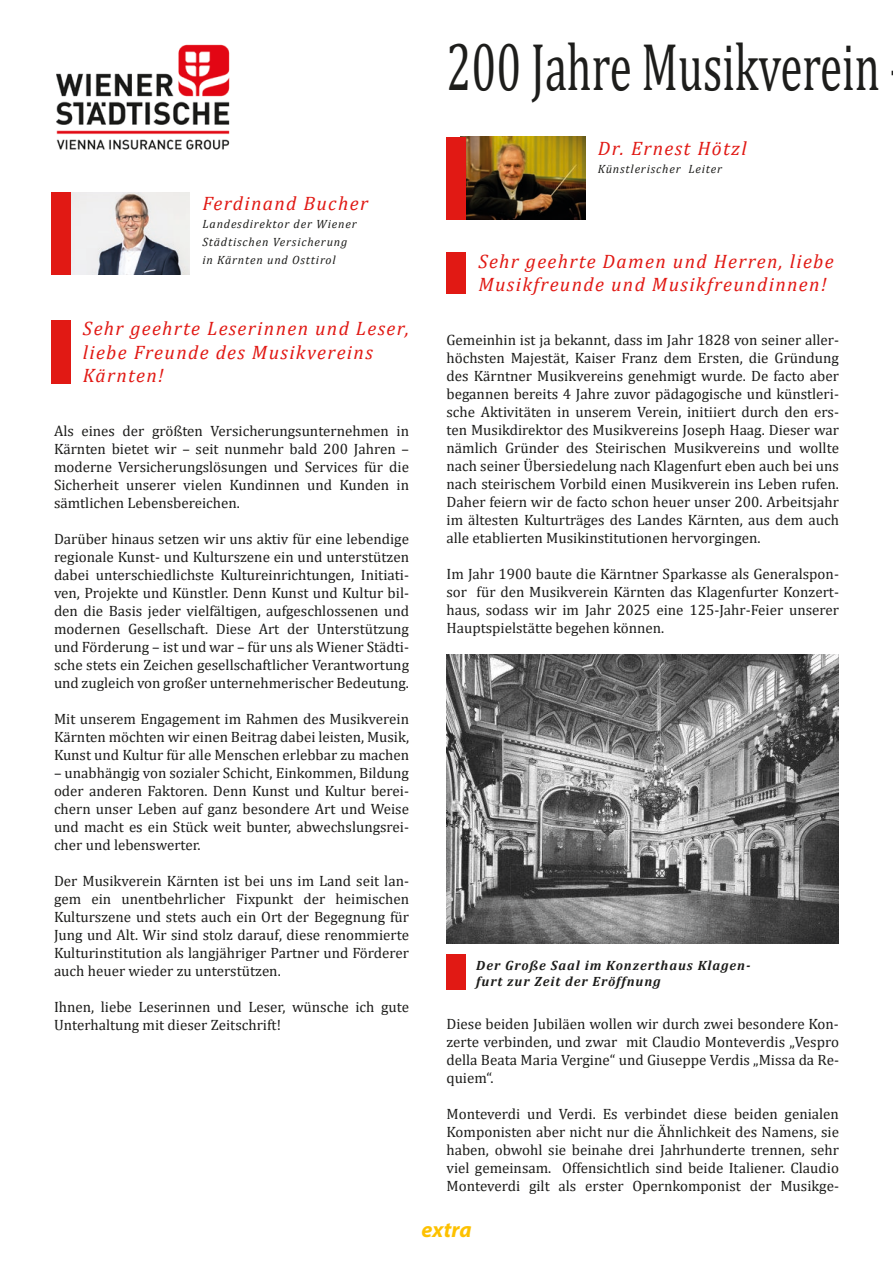
<style>
.page{position:relative;width:893px;height:1263px;background:#fff}
.page>*{position:absolute;margin:0;border:0;box-sizing:border-box;transform-origin:0 0}
.t1{font:67.5px "Cambria";color:#1d1d1b;scale:.67 1}
.t2{font:italic 700 21.9px "Myriad Pro";color:#fdc100}
.t3{font:italic 19.5px/23.4px "Cambria";letter-spacing:.07em;color:#e11914}
.t4{font:15px/18px "Cambria";color:#1d1d1b;text-align:justify}
.t5{font:italic 700 13.5px/16.2px "Cambria";letter-spacing:.07em;color:#1d1d1b}
.t6{font:italic 12px/18px "Cambria";letter-spacing:.07em;color:#1d1d1b}
</style>
<div class="page">
<img style="left:466px;top:137px;width:119px;height:82px">
<img style="left:70px;top:192px;width:120px;height:83px">
<div style="left:446px;top:137px;width:20px;height:82px;background:#e11914"></div>
<div style="left:51px;top:192px;width:19px;height:83px;background:#e11914"></div>
<div style="left:446px;top:252px;width:20px;height:41px;background:#e11914"></div>
<div style="left:51px;top:321px;width:19px;height:63px;background:#e11914"></div>
<div style="left:446px;top:954px;width:20px;height:36px;background:#e11914"></div>
<img style="left:446px;top:655px;width:393px;height:288px">
<img style="left:56px;top:44px;width:174px;height:106px">
<h1 class="t1" style="left:446px;top:28px;width:648px">200 Jahre Musikverein</h1>
<h3 class="t3" style="left:202px;top:191px;width:167px">Ferdinand Bucher</h3>
<p class="t6" style="left:202px;top:215px;width:156px">Landesdirektor der Wiener<br>Städtischen Versicherung in Kärnten und Osttirol</p>
<h3 class="t3" style="left:83px;top:316px;width:328px">Sehr geehrte Leserinnen und Leser, liebe Freunde des Musikvereins<br>Kärnten!</h3>
<p class="t4" style="left:54px;top:422px;width:357px">Als eines der größten Versicherungsunternehmen in Kärnten bietet wir – seit nunmehr bald 200 Jahren – moderne Versicherungslösungen und Services für die Sicherheit unserer vielen Kundinnen und Kunden in sämtlichen Lebensbereichen.</p>
<p class="t4" style="left:54px;top:530px;width:357px">Darüber hinaus setzen wir uns aktiv für eine lebendige regionale Kunst- und Kulturszene ein und unterstützen dabei unterschiedlichste Kultureinrichtungen, Initiati&shy;ven, Projekte und Künstler. Denn Kunst und Kultur bil&shy;den die Basis jeder vielfältigen, aufgeschlossenen und modernen Gesellschaft. Diese Art der Unterstützung und Förderung – ist und war – für uns als Wiener Städti&shy;sche stets ein Zeichen gesellschaftlicher Verantwortung und zugleich von großer unternehmerischer Bedeutung.</p>
<p class="t4" style="left:54px;top:710px;width:357px">Mit unserem Engagement im Rahmen des Musikverein Kärnten möchten wir einen Beitrag dabei leisten, Musik, Kunst und Kultur für alle Menschen erlebbar zu machen</p>
<p class="t4" style="left:54px;top:764px;width:357px">– unabhängig von sozialer Schicht, Einkommen, Bildung oder anderen Faktoren. Denn Kunst und Kultur berei&shy;chern unser Leben auf ganz besondere Art und Weise und macht es ein Stück weit bunter, abwechslungsrei&shy;cher und lebenswerter.</p>
<p class="t4" style="left:54px;top:872px;width:357px">Der Musikverein Kärnten ist bei uns im Land seit lan&shy;gem ein unentbehrlicher Fixpunkt der heimischen Kulturszene und stets auch ein Ort der Begegnung für Jung und Alt. Wir sind stolz darauf, diese renommierte Kulturinstitution als langjähriger Partner und Förderer auch heuer wieder zu unterstützen.</p>
<p class="t4" style="left:54px;top:998px;width:357px">Ihnen, liebe Leserinnen und Leser, wünsche ich gute<br>Unterhaltung mit dieser Zeitschrift!</p>
<h3 class="t3" style="left:598px;top:136px;width:150px">Dr. Ernest Hötzl</h3>
<p class="t6" style="left:598px;top:159px;width:126px">Künstlerischer Leiter</p>
<h3 class="t3" style="left:478px;top:249px;width:357px">Sehr geehrte Damen und Herren, liebe<br>Musikfreunde und Musikfreundinnen!</h3>
<p class="t4" style="left:446px;top:331px;width:394px">Gemeinhin ist ja bekannt, dass im Jahr 1828 von seiner aller&shy;höchsten Majestät, Kaiser Franz dem Ersten, die Gründung des Kärntner Musikvereins genehmigt wurde. De facto aber begannen bereits 4 Jahre zuvor pädagogische und künstleri&shy;sche Aktivitäten in unserem Verein, initiiert durch den ers&shy;ten Musikdirektor des Musikvereins Joseph Haag. Dieser war nämlich Gründer des Steirischen Musikvereins und wollte nach seiner Übersiedelung nach Klagenfurt eben auch bei uns nach steirischem Vorbild einen Musikverein ins Leben rufen.<br>Daher feiern wir de facto schon heuer unser 200. Arbeitsjahr im ältesten Kulturträges des Landes Kärnten, aus dem auch alle etablierten Musikinstitutionen hervorgingen.</p>
<p class="t4" style="left:446px;top:565px;width:394px">Im Jahr 1900 baute die Kärntner Sparkasse als Generalspon&shy;sor für den Musikverein Kärnten das Klagenfurter Konzert&shy;haus, sodass wir im Jahr 2025 eine 125-Jahr-Feier unserer Hauptspielstätte begehen können.</p>
<p class="t5" style="left:476px;top:956px;width:276px">Der Große Saal im Konzerthaus Klagen&shy;furt zur Zeit der Eröffnung</p>
<p class="t4" style="left:446px;top:1015px;width:394px">Diese beiden Jubiläen wollen wir durch zwei besondere Kon&shy;zerte verbinden, und zwar mit Claudio Monteverdis „Vespro della Beata Maria Vergine“ und Giuseppe Verdis „Missa da Re&shy;quiem“.</p>
<p class="t4" style="left:446px;top:1105px;width:394px">Monteverdi und Verdi. Es verbindet diese beiden genialen Komponisten aber nicht nur die Ähnlichkeit des Namens, sie haben, obwohl sie beinahe drei Jahrhunderte trennen, sehr viel gemeinsam. Offensichtlich sind beide Italiener. Claudio Monteverdi gilt als erster Opernkomponist der Musikge-</p>
<h2 class="t2" style="left:421px;top:1215px;width:51px">extra</h2>
</div>
